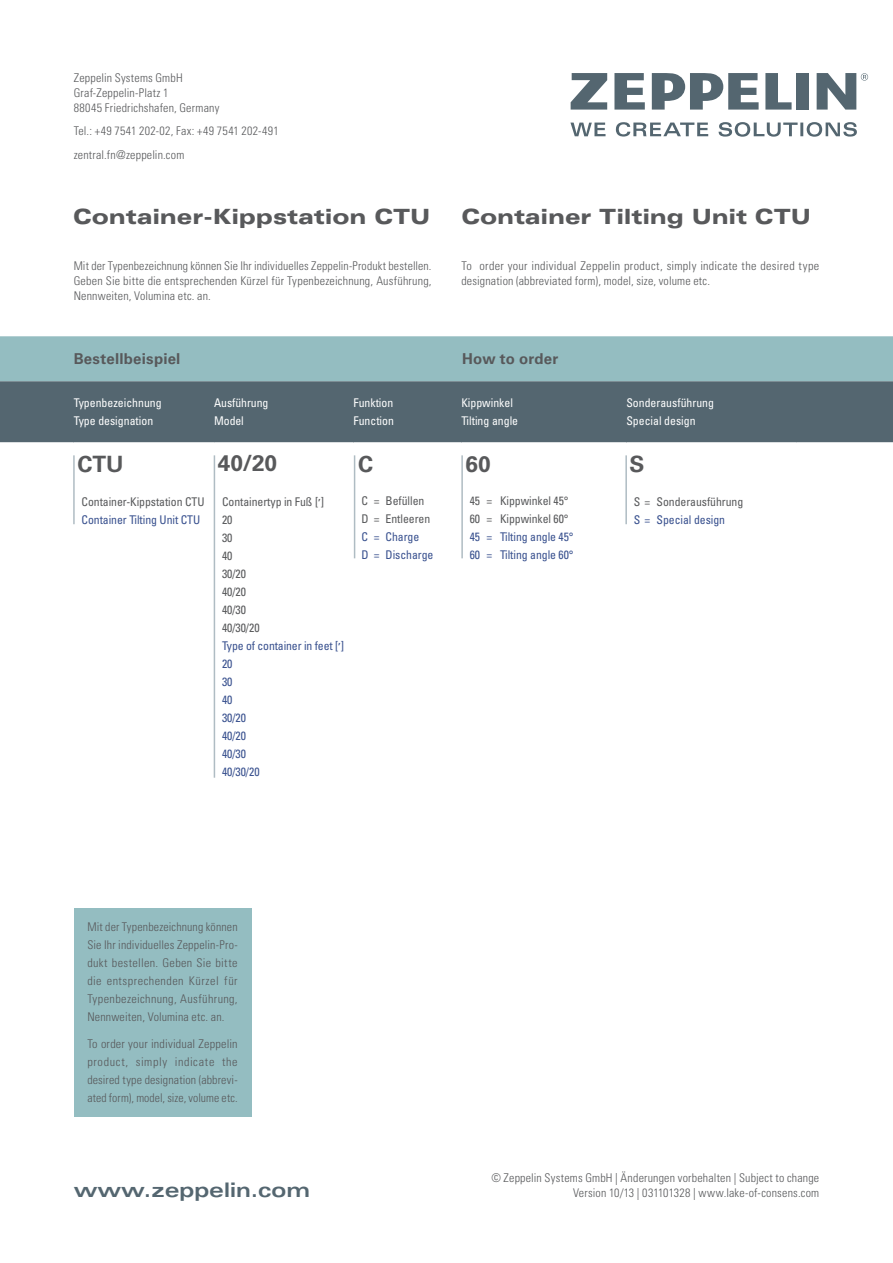
<style>
.page{position:relative;width:893px;height:1263px;background:#fff}
.page>*{position:absolute;margin:0;border:0;box-sizing:border-box;transform-origin:0 0}
.t1{font:700 22.5px "Univers LT Std";letter-spacing:.01em;color:#58595b}
.t2{font:900 expanded 21px "Univers LT Std";letter-spacing:-.005em;color:#58595b}
.t3{font:700 expanded 20.1px "Univers LT Std";color:#546670}
.t4{font:700 15px "Univers LT Std";letter-spacing:.015em;color:#58595b}
.t5{font:300 condensed 12px/18px "Univers LT Std";letter-spacing:.015em;color:#58595b;text-align:justify}
.t6{font:condensed 12px/18px "Univers LT Std";letter-spacing:-.005em;color:#38508e}
.t7{font:condensed 12px/18px "Univers LT Std";letter-spacing:-.005em;color:#58595b}
.t8{font:condensed 12px/18px "Univers LT Std";color:#fff}
</style>
<div class="page">
<svg style="left:571px;top:73px;width:36px;height:37px"></svg>
<svg style="left:817px;top:73px;width:51px;height:37px"></svg>
<div style="left:796px;top:73px;width:12px;height:37px;background:#546670"></div>
<svg style="left:765px;top:73px;width:27px;height:37px"></svg>
<svg style="left:614px;top:73px;width:31px;height:37px"></svg>
<svg style="left:652px;top:73px;width:107px;height:37px"></svg>
<svg style="left:570px;top:122px;width:287px;height:15px"></svg>
<div style="left:0;top:336px;width:893px;height:45px;background:#94bdc1"></div>
<div style="left:0;top:381px;width:893px;height:61px;background:#546670"></div>
<hr style="left:73px;top:455px;width:2px;height:69px;background:#afbcc3">
<hr style="left:214px;top:455px;width:1px;height:323px;background:#afbcc3">
<hr style="left:461px;top:455px;width:2px;height:103px;background:#afbcc3">
<hr style="left:354px;top:455px;width:1px;height:103px;background:#afbcc3">
<hr style="left:625px;top:455px;width:2px;height:69px;background:#afbcc3">
<div style="left:74px;top:909px;width:177px;height:208px;background:#94bdc1"></div>
<p class="t5" style="left:74px;top:70px;width:147px;line-height:15px;text-align:left">Zeppelin Systems GmbH<br>Graf-Zeppelin-Platz 1<br>88045 Friedrichshafen, Germany</p>
<p class="t5" style="left:74px;top:119px;width:206px;line-height:23.5px">Tel.: +49 7541 202-02, Fax: +49 7541 202-491 zentral.fn@zeppelin.com</p>
<h2 class="t2" style="left:73px;top:204px;width:359px">Container-Kippstation CTU</h2>
<h2 class="t2" style="left:461px;top:204px;width:351px">Container Tilting Unit CTU</h2>
<p class="t5" style="left:74px;top:258px;width:359px;line-height:15px">Mit der Typenbezeichnung können Sie Ihr individuelles Zeppelin-Produkt bestellen.<br>Geben Sie bitte die entsprechenden Kürzel für Typenbezeichnung, Ausführung, Nennweiten, Volumina etc. an.</p>
<p class="t5" style="left:461px;top:258px;width:359px;line-height:15px">To order your individual Zeppelin product, simply indicate the desired type designation (abbreviated form), model, size, volume etc.</p>
<p class="t4" style="left:74px;top:350px;width:108px">Bestellbeispiel</p>
<p class="t4" style="left:462px;top:350px;width:98px">How to order</p>
<p class="t8" style="left:74px;top:394px;width:89px">Typenbezeichnung<br>Type designation</p>
<p class="t8" style="left:214px;top:394px;width:56px">Ausführung<br>Model</p>
<p class="t8" style="left:353px;top:394px;width:42px">Funktion<br>Function</p>
<p class="t8" style="left:461px;top:394px;width:58px">Kippwinkel<br>Tilting angle</p>
<p class="t8" style="left:626px;top:394px;width:89px">Sonderausführung<br>Special design</p>
<h1 class="t1" style="left:77px;top:450px;width:48px">CTU</h1>
<p class="t7" style="left:82px;top:493px;width:124px">Container-Kippstation CTU</p>
<p class="t6" style="left:82px;top:511px;width:120px">Container Tilting Unit CTU</p>
<h1 class="t1" style="left:218px;top:450px;width:61px">40/20</h1>
<p class="t7" style="left:222px;top:493px;width:103px">Containertyp in Fuß [ ]</p>
<p class="t7" style="left:318px;top:487px;width:4px">‚</p>
<p class="t7" style="left:222px;top:511px;width:39px">20<br>30<br>40<br>30/20<br>40/20<br>40/30<br>40/30/20</p>
<p class="t6" style="left:222px;top:637px;width:123px">Type of container in feet [ ]</p>
<p class="t6" style="left:338px;top:631px;width:4px">‚</p>
<p class="t6" style="left:222px;top:655px;width:39px">20<br>30<br>40<br>30/20<br>40/20<br>40/30<br>40/30/20</p>
<h1 class="t1" style="left:358px;top:450px;width:17px">C</h1>
<p class="t7" style="left:361px;top:491px;width:70px">C = Befüllen<br>D = Entleeren</p>
<p class="t6" style="left:361px;top:527px;width:74px">C = Charge<br>D = Discharge</p>
<h1 class="t1" style="left:466px;top:450px;width:27px">60</h1>
<p class="t7" style="left:470px;top:491px;width:100px">45 = Kippwinkel 45°<br>60 = Kippwinkel 60°</p>
<p class="t6" style="left:470px;top:527px;width:105px">45 = Tilting angle 45°<br>60 = Tilting angle 60°</p>
<h1 class="t1" style="left:630px;top:450px;width:17px">S</h1>
<p class="t7" style="left:634px;top:493px;width:111px">S = Sonderausführung</p>
<p class="t6" style="left:634px;top:511px;width:93px">S = Special design</p>
<p class="t5" style="left:87px;top:918px;width:152px">Mit der Typenbezeichnung können Sie Ihr individuelles Zeppelin-Pro&shy;dukt bestellen. Geben Sie bitte die entsprechenden Kürzel für Typenbezeichnung, Ausführung, Nennweiten, Volumina etc. an.</p>
<p class="t5" style="left:87px;top:1034px;width:152px">To order your individual Zeppelin product, simply indicate the desired type designation (abbrevi&shy;ated form), model, size, volume etc.</p>
<h3 class="t3" style="left:74px;top:1178px;width:238px">www.zeppelin.com</h3>
<p class="t5" style="left:491px;top:1171px;width:329px;line-height:15px;text-align:right">© Zeppelin Systems GmbH | Änderungen vorbehalten | Subject to change<br>Version 10/13 | 031101328 | www.lake-of-consens.com</p>
</div>
